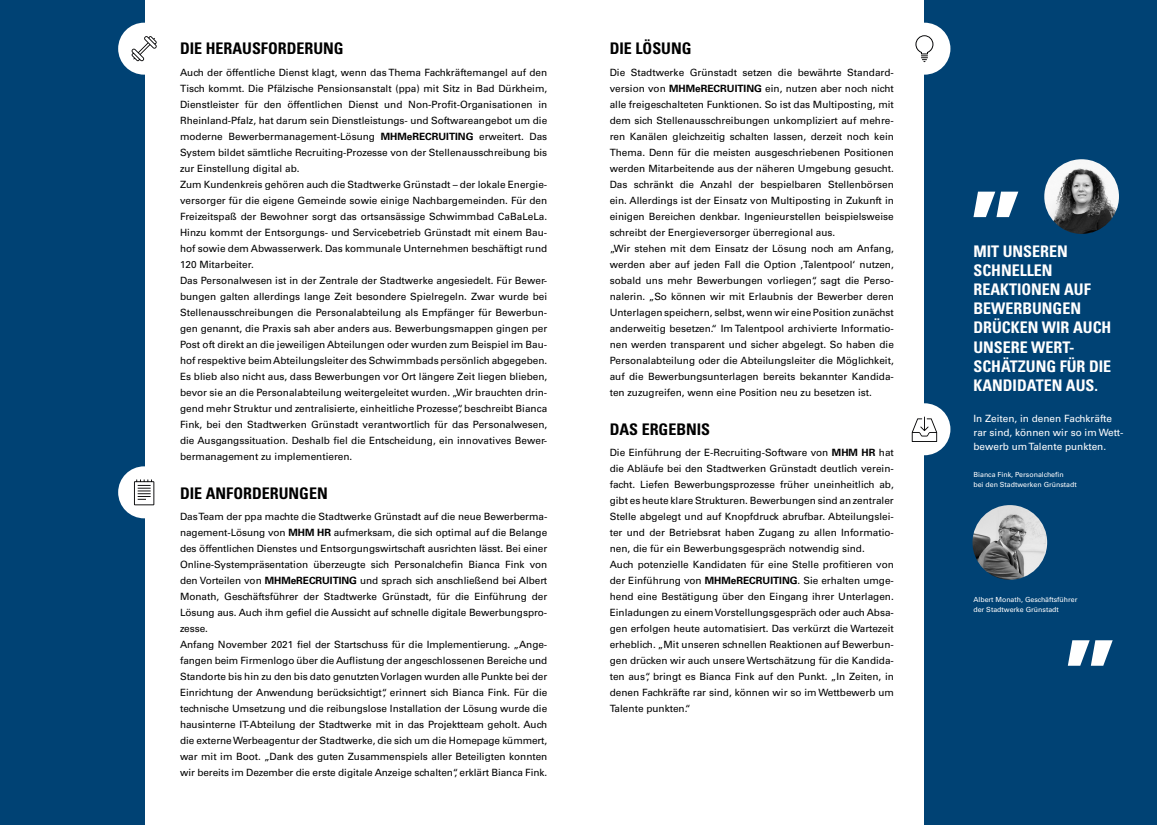
<style>
.page{position:relative;width:1157px;height:825px;background:#fff}
.page>*{position:absolute;margin:0;border:0;box-sizing:border-box;transform-origin:0 0}
.t1{font:700 condensed 16px/19.2px "Univers LT Std";color:#fff}
.t2{font:700 condensed 16px "Univers LT Std";color:#000}
.t3{font:10px/16px "Univers LT Std";color:#000}
.t4{font:10px/14px "Univers LT Std";color:#fff}
.t5{font:7px/10px "Univers LT Std";color:#fff}
.s1{font-weight:700}
</style>
<div class="page">
<div style="left:0;top:0;width:144px;height:825px;background:#004274"></div>
<div style="left:924px;top:0;width:233px;height:825px;background:#004274"></div>
<div style="left:118px;top:23px;width:52px;height:52px;background:#fff;border-radius:50%"></div>
<svg style="left:132px;top:36px;width:25px;height:25px"></svg>
<div style="left:898px;top:403px;width:52px;height:52px;background:#fff;border-radius:50%"></div>
<svg style="left:911px;top:417px;width:26px;height:25px"></svg>
<div style="left:898px;top:23px;width:52px;height:52px;background:#fff;border-radius:50%"></div>
<svg style="left:915px;top:35px;width:18px;height:27px"></svg>
<div style="left:118px;top:466px;width:52px;height:52px;background:#fff;border-radius:50%"></div>
<svg style="left:134px;top:479px;width:20px;height:26px"></svg>
<svg style="left:973px;top:192px;width:45px;height:25px"></svg>
<svg style="left:1067px;top:640px;width:45px;height:26px"></svg>
<img style="left:1044px;top:159px;width:75px;height:75px;border-radius:37px">
<img style="left:972px;top:505px;width:75px;height:75px;border-radius:37px">
<h1 class="t2" style="left:180px;top:39px;width:165px">DIE HERAUSFORDERUNG</h1>
<p class="t3" style="left:180px;top:64px;width:369px">Auch der öffentliche Dienst klagt, wenn das Thema Fachkräftemangel auf den Tisch kommt. Die Pfälzische Pensionsanstalt (ppa) mit Sitz in Bad Dürkheim, Dienstleister für den öffentlichen Dienst und Non-Profit-Organisationen in Rheinland-Pfalz, hat darum sein Dienstleistungs- und Softwareangebot um die moderne Bewerbermanagement-Lösung <span class="s1">MHMeRECRUITING</span> erweitert. Das System bildet sämtliche Recruiting-Prozesse von der Stellenausschreibung bis zur Einstellung digital ab.<br>Zum Kundenkreis gehören auch die Stadtwerke Grünstadt – der lokale Energie&shy;versorger für die eigene Gemeinde sowie einige Nachbargemeinden. Für den Freizeitspaß der Bewohner sorgt das ortsansässige Schwimmbad CaBaLeLa.<br>Hinzu kommt der Entsorgungs- und Servicebetrieb Grünstadt mit einem Bau&shy;hof sowie dem Abwasserwerk. Das kommunale Unternehmen beschäftigt rund 120 Mitarbeiter.<br>Das Personalwesen ist in der Zentrale der Stadtwerke angesiedelt. Für Bewer&shy;bungen galten allerdings lange Zeit besondere Spielregeln. Zwar wurde bei Stellenausschreibungen die Personalabteilung als Empfänger für Bewerbun&shy;gen genannt, die Praxis sah aber anders aus. Bewerbungsmappen gingen per Post oft direkt an die jeweiligen Abteilungen oder wurden zum Beispiel im Bau&shy;hof respektive beim Abteilungsleiter des Schwimmbads persönlich abgegeben.<br>Es blieb also nicht aus, dass Bewerbungen vor Ort längere Zeit liegen blieben, bevor sie an die Personalabteilung weitergeleitet wurden. „Wir brauchten drin&shy;gend mehr Struktur und zentralisierte, einheitliche Prozesse“, beschreibt Bianca Fink, bei den Stadtwerken Grünstadt verantwortlich für das Personalwesen, die Ausgangssituation. Deshalb fiel die Entscheidung, ein innovatives Bewer&shy;bermanagement zu implementieren.</p>
<h1 class="t2" style="left:180px;top:483px;width:149px">DIE ANFORDERUNGEN</h1>
<p class="t3" style="left:180px;top:509px;width:369px">Das Team der ppa machte die Stadtwerke Grünstadt auf die neue Bewerberma&shy;nagement-Lösung von <span class="s1">MHM HR</span> aufmerksam, die sich optimal auf die Belange des öffentlichen Dienstes und Entsorgungswirtschaft ausrichten lässt. Bei einer Online-Systempräsentation überzeugte sich Personalchefin Bianca Fink von den Vorteilen von <span class="s1">MHMeRECRUITING</span> und sprach sich anschließend bei Albert Monath, Geschäftsführer der Stadtwerke Grünstadt, für die Einführung der Lösung aus. Auch ihm gefiel die Aussicht auf schnelle digitale Bewerbungspro&shy;zesse.<br>Anfang November 2021 fiel der Startschuss für die Implementierung. „Ange&shy;fangen beim Firmenlogo über die Auflistung der angeschlossenen Bereiche und Standorte bis hin zu den bis dato genutzten Vorlagen wurden alle Punkte bei der Einrichtung der Anwendung berücksichtigt“, erinnert sich Bianca Fink. Für die technische Umsetzung und die reibungslose Installation der Lösung wurde die hausinterne IT-Abteilung der Stadtwerke mit in das Projektteam geholt. Auch die externe Werbeagentur der Stadtwerke, die sich um die Homepage kümmert, war mit im Boot. „Dank des guten Zusammenspiels aller Beteiligten konnten wir bereits im Dezember die erste digitale Anzeige schalten“, erklärt Bianca Fink.</p>
<h1 class="t2" style="left:609px;top:39px;width:83px">DIE LÖSUNG</h1>
<p class="t3" style="left:609px;top:64px;width:286px">Die Stadtwerke Grünstadt setzen die bewährte Standard&shy;version von <span class="s1">MHMeRECRUITING</span> ein, nutzen aber noch nicht alle freigeschalteten Funktionen. So ist das Multiposting, mit dem sich Stellenausschreibungen unkompliziert auf mehre&shy;ren Kanälen gleichzeitig schalten lassen, derzeit noch kein Thema. Denn für die meisten ausgeschriebenen Positionen werden Mitarbeitende aus der näheren Umgebung gesucht.<br>Das schränkt die Anzahl der bespielbaren Stellenbörsen ein. Allerdings ist der Einsatz von Multiposting in Zukunft in einigen Bereichen denkbar. Ingenieurstellen beispielsweise schreibt der Energieversorger überregional aus.<br>„Wir stehen mit dem Einsatz der Lösung noch am Anfang, werden aber auf jeden Fall die Option ‚Talentpool‘ nutzen, sobald uns mehr Bewerbungen vorliegen“, sagt die Perso&shy;nalerin. „So können wir mit Erlaubnis der Bewerber deren Unterlagen speichern, selbst, wenn wir eine Position zunächst anderweitig besetzen.“ Im Talentpool archivierte Informatio&shy;nen werden transparent und sicher abgelegt. So haben die Personalabteilung oder die Abteilungsleiter die Möglichkeit, auf die Bewerbungsunterlagen bereits bekannter Kandida&shy;ten zuzugreifen, wenn eine Position neu zu besetzen ist.</p>
<h1 class="t2" style="left:609px;top:419px;width:102px">DAS ERGEBNIS</h1>
<p class="t3" style="left:609px;top:445px;width:286px">Die Einführung der E-Recruiting-Software von <span class="s1">MHM HR</span> hat die Abläufe bei den Stadtwerken Grünstadt deutlich verein&shy;facht. Liefen Bewerbungsprozesse früher uneinheitlich ab, gibt es heute klare Strukturen. Bewerbungen sind an zentraler Stelle abgelegt und auf Knopfdruck abrufbar. Abteilungslei&shy;ter und der Betriebsrat haben Zugang zu allen Informatio&shy;nen, die für ein Bewerbungsgespräch notwendig sind.<br>Auch potenzielle Kandidaten für eine Stelle profitieren von der Einführung von <span class="s1">MHMeRECRUITING</span>. Sie erhalten umge&shy;hend eine Bestätigung über den Eingang ihrer Unterlagen.<br>Einladungen zu einem Vorstellungsgespräch oder auch Absa&shy;gen erfolgen heute automatisiert. Das verkürzt die Wartezeit erheblich. „Mit unseren schnellen Reaktionen auf Bewerbun&shy;gen drücken wir auch unsere Wertschätzung für die Kandida&shy;ten aus“, bringt es Bianca Fink auf den Punkt. „In Zeiten, in denen Fachkräfte rar sind, können wir so im Wettbewerb um Talente punkten.“</p>
<h1 class="t1" style="left:973px;top:241px;width:139px">MIT UNSEREN<br>SCHNELLEN<br>REAKTIONEN AUF<br>BEWERBUNGEN<br>DRÜCKEN WIR AUCH<br>UNSERE WERT-<br>SCHÄTZUNG FÜR DIE<br>KANDIDATEN AUS.</h1>
<p class="t4" style="left:973px;top:411px;width:151px">In Zeiten, in denen Fachkräfte rar sind, können wir so im Wett&shy;bewerb um Talente punkten.</p>
<p class="t5" style="left:973px;top:470px;width:105px">Bianca Fink, Personalchefin<br>bei den Stadtwerken Grünstadt</p>
<p class="t5" style="left:973px;top:595px;width:105px">Albert Monath, Geschäftsführer der Stadtwerke Grünstadt</p>
</div>
